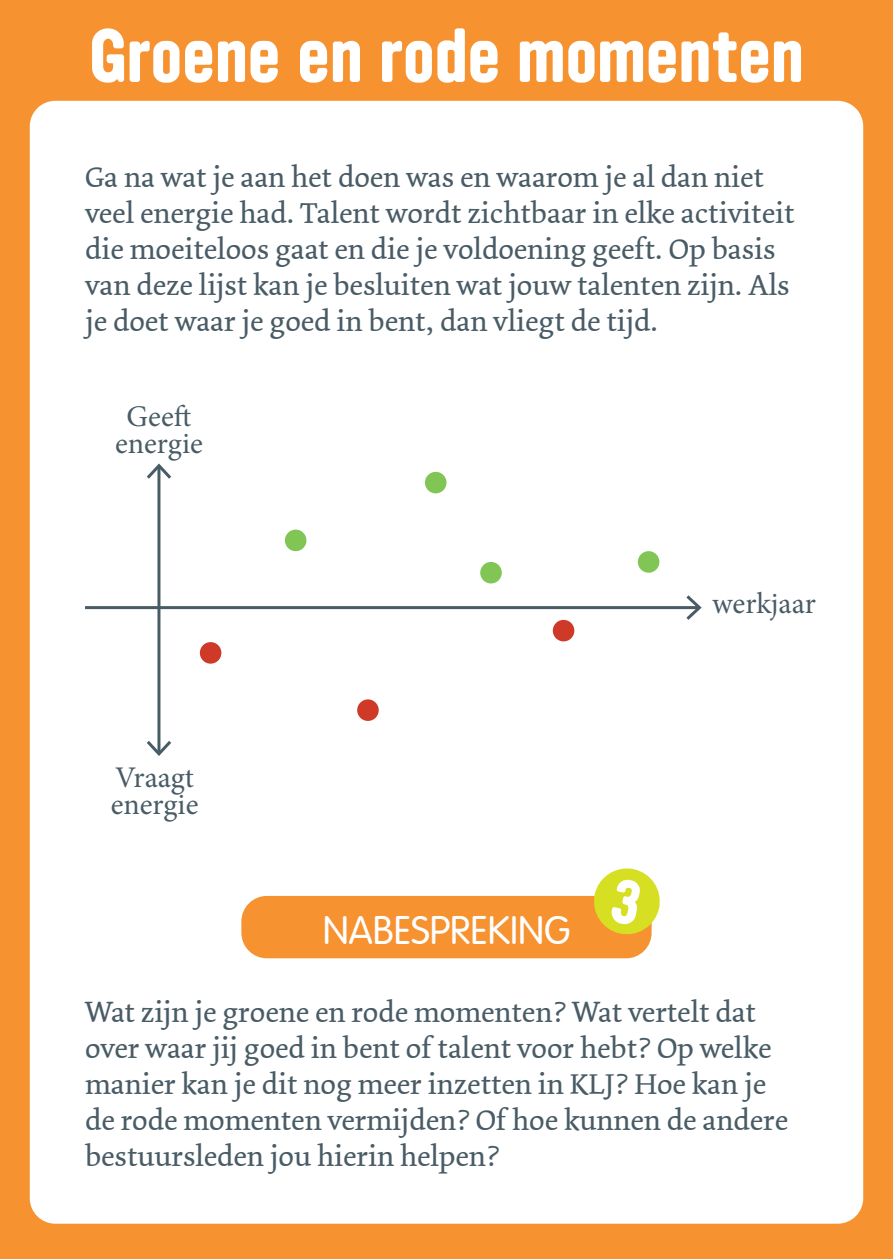
<style>
.page{position:relative;width:893px;height:1259px;background:#f69230}
.page>*{position:absolute;margin:0;border:0;box-sizing:border-box;transform-origin:0 0}
.t1{font:700 66px "YWFT Ultramagnetic";color:#fff}
.t2{font:300 39px "VAG Rounded LT Com";color:#fff}
.t3{font:30px/36px "Dolly";color:#495c66}
.t4{font:30px "Minion Pro";color:#495c66}
</style>
<div class="page">
<div style="left:30px;top:101px;width:833px;height:1122px;background:#fff;border-radius:26px"></div>
<div style="left:241px;top:896px;width:411px;height:62px;background:#f69230;border-radius:26px"></div>
<hr style="left:157px;top:466px;width:3px;height:288px;background:#495c66">
<svg style="left:146px;top:463px;width:26px;height:19px"></svg>
<svg style="left:146px;top:737px;width:25px;height:19px"></svg>
<hr style="left:85px;top:606px;width:614px;height:3px;background:#495c66">
<svg style="left:683px;top:595px;width:19px;height:25px"></svg>
<div style="left:200px;top:642px;width:21px;height:21px;background:#ce3a27;border-radius:50%"></div>
<div style="left:357px;top:699px;width:22px;height:22px;background:#ce3a27;border-radius:50%"></div>
<div style="left:553px;top:620px;width:21px;height:21px;background:#ce3a27;border-radius:50%"></div>
<div style="left:285px;top:529px;width:21px;height:22px;background:#81c555;border-radius:50%"></div>
<div style="left:425px;top:472px;width:21px;height:21px;background:#81c555;border-radius:50%"></div>
<div style="left:480px;top:562px;width:22px;height:21px;background:#81c555;border-radius:50%"></div>
<div style="left:638px;top:551px;width:21px;height:22px;background:#81c555;border-radius:50%"></div>
<svg style="left:591px;top:868px;width:69px;height:69px"></svg>
<p class="t1" style="left:89px;top:9px;width:716px">Groene en rode momenten</p>
<p class="t3" style="left:85px;top:160px;width:711px">Ga na wat je aan het doen was en waarom je al dan niet veel energie had. Talent wordt zichtbaar in elke activiteit die moeiteloos gaat en die je voldoening geeft. Op basis van deze lijst kan je besluiten wat jouw talenten zijn. Als je doet waar je goed in bent, dan vliegt de tijd.</p>
<p class="t4" style="left:127px;top:396px;width:66px">Geeft</p>
<p class="t4" style="left:115px;top:423px;width:89px">energie</p>
<p class="t4" style="left:115px;top:757px;width:81px">Vraagt</p>
<p class="t4" style="left:111px;top:784px;width:89px">energie</p>
<p class="t2" style="left:323px;top:907px;width:249px">NABESPREKING</p>
<p class="t4" style="left:712px;top:583px;width:105px">werkjaar</p>
<p class="t3" style="left:85px;top:995px;width:704px">Wat zijn je groene en rode momenten? Wat vertelt dat over waar jij goed in bent of talent voor hebt? Op welke manier kan je dit nog meer inzetten in KLJ? Hoe kan je de rode momenten vermijden? Of hoe kunnen de andere bestuursleden jou hierin helpen?</p>
</div>
